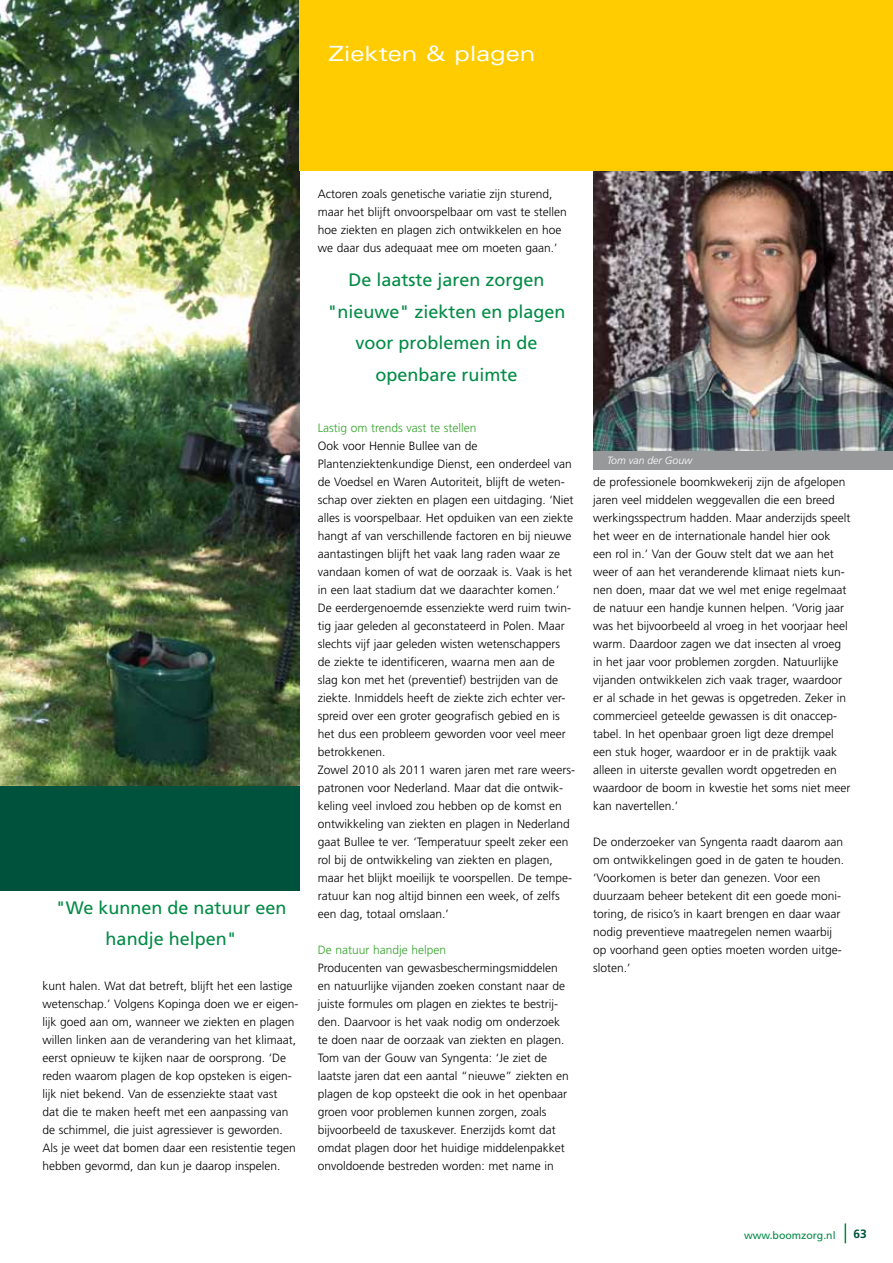
<style>
.page{position:relative;width:893px;height:1263px;background:#fff}
.page>*{position:absolute;margin:0;border:0;box-sizing:border-box;transform-origin:0 0}
.t1{font:expanded 21px "Univers";color:#fff}
.t2{font:18px/31.5px "Frutiger";color:#008b45;text-align:center}
.t3{font:300 12px/18px "Frutiger";color:#000}
.t4{font:300 12px "Frutiger";color:#35a32c}
.t5{font:700 12px "Frutiger";color:#00523c}
.t6{font:10.5px "Frutiger";color:#008b45}
.t7{font:italic 300 10.5px "Frutiger";color:#fff}
</style>
<div class="page">
<svg style="left:845px;top:1223px;width:1px;height:20px"></svg>
<img style="left:0;top:0;width:300px;height:787px">
<div style="left:0;top:787px;width:300px;height:104px;background:#00523c"></div>
<img style="left:593px;top:170px;width:300px;height:281px">
<div style="left:593px;top:451px;width:300px;height:19px;background:#97989a"></div>
<div style="left:300px;top:0;width:593px;height:170px;background:#fecc00"></div>
<h1 class="t1" style="left:329px;top:41px;width:208px">Ziekten &amp; plagen</h1>
<h2 class="t2" style="left:56px;top:891px;width:232px">"We kunnen de natuur een handje helpen"</h2>
<p class="t3" style="left:43px;top:977px;width:258px">kunt halen. Wat dat betreft, blijft het een lastige wetenschap.’ Volgens Kopinga doen we er eigen&shy;lijk goed aan om, wanneer we ziekten en plagen willen linken aan de verandering van het klimaat, eerst opnieuw te kijken naar de oorsprong. ‘De reden waarom plagen de kop opsteken is eigen&shy;lijk niet bekend. Van de essenziekte staat vast<br>dat die te maken heeft met een aanpassing van de schimmel, die juist agressiever is geworden.<br>Als je weet dat bomen daar een resistentie tegen hebben gevormd, dan kun je daarop inspelen.</p>
<p class="t3" style="left:318px;top:185px;width:251px">Actoren zoals genetische variatie zijn sturend, maar het blijft onvoorspelbaar om vast te stellen hoe ziekten en plagen zich ontwikkelen en hoe we daar dus adequaat mee om moeten gaan.’</p>
<h2 class="t2" style="left:327px;top:264px;width:240px">De laatste jaren zorgen "nieuwe" ziekten en plagen voor problemen in de openbare ruimte</h2>
<p class="t4" style="left:318px;top:421px;width:160px">Lastig om trends vast te stellen</p>
<p class="t3" style="left:318px;top:437px;width:259px">Ook voor Hennie Bullee van de Plantenziektenkundige Dienst, een onderdeel van de Voedsel en Waren Autoriteit, blijft de weten&shy;schap over ziekten en plagen een uitdaging. ‘Niet alles is voorspelbaar. Het opduiken van een ziekte hangt af van verschillende factoren en bij nieuwe aantastingen blijft het vaak lang raden waar ze vandaan komen of wat de oorzaak is. Vaak is het in een laat stadium dat we daarachter komen.’ De eerdergenoemde essenziekte werd ruim twin&shy;tig jaar geleden al geconstateerd in Polen. Maar slechts vijf jaar geleden wisten wetenschappers de ziekte te identificeren, waarna men aan de slag kon met het (preventief) bestrijden van de ziekte. Inmiddels heeft de ziekte zich echter ver&shy;spreid over een groter geografisch gebied en is het dus een probleem geworden voor veel meer betrokkenen.<br>Zowel 2010 als 2011 waren jaren met rare weers&shy;patronen voor Nederland. Maar dat die ontwik&shy;keling veel invloed zou hebben op de komst en ontwikkeling van ziekten en plagen in Nederland gaat Bullee te ver. ‘Temperatuur speelt zeker een rol bij de ontwikkeling van ziekten en plagen, maar het blijkt moeilijk te voorspellen. De tempe&shy;ratuur kan nog altijd binnen een week, of zelfs een dag, totaal omslaan.’</p>
<p class="t4" style="left:318px;top:943px;width:130px">De natuur handje helpen</p>
<p class="t3" style="left:318px;top:959px;width:252px">Producenten van gewasbeschermingsmiddelen en natuurlijke vijanden zoeken constant naar de juiste formules om plagen en ziektes te bestrij&shy;den. Daarvoor is het vaak nodig om onderzoek te doen naar de oorzaak van ziekten en plagen.<br>Tom van der Gouw van Syngenta: ‘Je ziet de laatste jaren dat een aantal “nieuwe” ziekten en plagen de kop opsteekt die ook in het openbaar groen voor problemen kunnen zorgen, zoals bijvoorbeeld de taxuskever. Enerzijds komt dat omdat plagen door het huidige middelenpakket onvoldoende bestreden worden: met name in</p>
<p class="t7" style="left:607px;top:454px;width:87px">Tom van der Gouw</p>
<p class="t3" style="left:593px;top:473px;width:259px">de professionele boomkwekerij zijn de afgelopen jaren veel middelen weggevallen die een breed werkingsspectrum hadden. Maar anderzijds speelt het weer en de internationale handel hier ook een rol in.’ Van der Gouw stelt dat we aan het weer of aan het veranderende klimaat niets kun&shy;nen doen, maar dat we wel met enige regelmaat de natuur een handje kunnen helpen. ‘Vorig jaar was het bijvoorbeeld al vroeg in het voorjaar heel warm. Daardoor zagen we dat insecten al vroeg in het jaar voor problemen zorgden. Natuurlijke vijanden ontwikkelen zich vaak trager, waardoor er al schade in het gewas is opgetreden. Zeker in commercieel geteelde gewassen is dit onaccep&shy;tabel. In het openbaar groen ligt deze drempel een stuk hoger, waardoor er in de praktijk vaak alleen in uiterste gevallen wordt opgetreden en waardoor de boom in kwestie het soms niet meer kan navertellen.’</p>
<p class="t3" style="left:593px;top:833px;width:253px">De onderzoeker van Syngenta raadt daarom aan om ontwikkelingen goed in de gaten te houden. ‘Voorkomen is beter dan genezen. Voor een duurzaam beheer betekent dit een goede moni&shy;toring, de risico’s in kaart brengen en daar waar nodig preventieve maatregelen nemen waarbij op voorhand geen opties moeten worden uitge&shy;sloten.’</p>
<p class="t6" style="left:744px;top:1229px;width:93px">www.boomzorg.nl</p>
<p class="t5" style="left:853px;top:1227px;width:15px">63</p>
</div>
